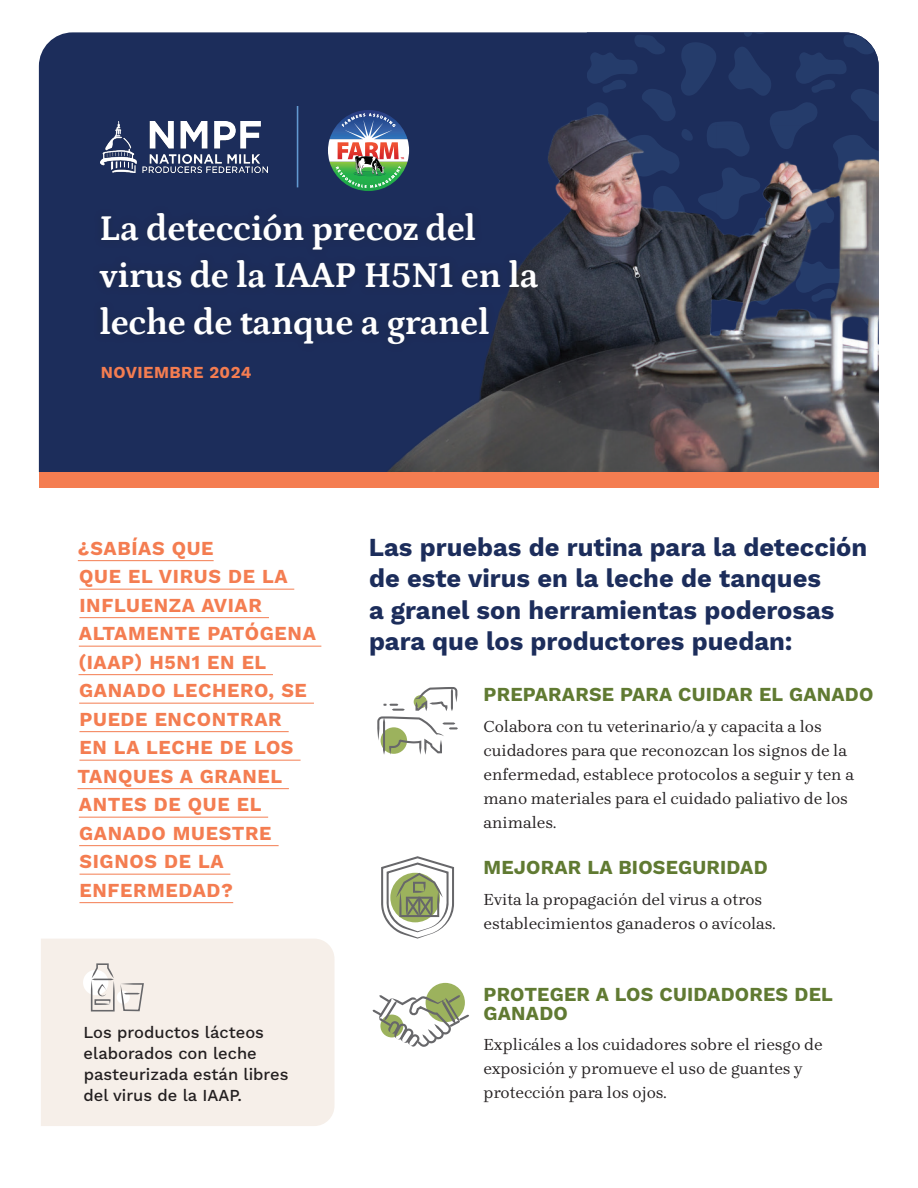
<style>
.page{position:relative;width:918px;height:1188px;background:#fff}
.page>*{position:absolute;margin:0;border:0;box-sizing:border-box;transform-origin:0 0}
.H1__Intro{font:700 36px/47.1px "Petrona";letter-spacing:-.01em;color:#fff}
.B1{font:25.5px/31.5px "Work Sans";color:#1c2d5b}
.Call_out{font:19.5px/28.5px "Work Sans";letter-spacing:.035em;color:#f47d51}
.B1-2{font:19.5px/18.5px "Work Sans";letter-spacing:.01em;color:#607a32}
.B1-3{font:16.5px/24px "Brygada 1918";letter-spacing:-.005em;color:#231f20}
.t1{font:16.5px/21px "Work Sans";color:#231f20}
.B1-4{font:16.5px "Work Sans";letter-spacing:.03em;color:#f47d51}
</style>
<div class="page">
<div style="left:39px;top:32px;width:548px;height:440px;background:#1c2d5b"></div>
<div style="left:587px;top:32px;width:292px;height:393px;background:linear-gradient(to right,#1b2e5e,#273965)"></div>
<hr style="left:78px;top:560px;width:136px;height:1px;background:#f47d51">
<hr style="left:79px;top:589px;width:215px;height:1px;background:#f47d51">
<hr style="left:79px;top:617px;width:190px;height:1px;background:#f47d51">
<hr style="left:79px;top:646px;width:242px;height:1px;background:#f47d51">
<hr style="left:79px;top:674px;width:194px;height:1px;background:#f47d51">
<hr style="left:79px;top:703px;width:235px;height:1px;background:#f47d51">
<hr style="left:79px;top:731px;width:210px;height:1px;background:#f47d51">
<hr style="left:79px;top:760px;width:222px;height:1px;background:#f47d51">
<hr style="left:77px;top:788px;width:212px;height:1px;background:#f47d51">
<hr style="left:79px;top:817px;width:189px;height:1px;background:#f47d51">
<hr style="left:79px;top:845px;width:200px;height:1px;background:#f47d51">
<hr style="left:80px;top:874px;width:150px;height:1px;background:#f47d51">
<hr style="left:79px;top:902px;width:154px;height:1px;background:#f47d51">
<img style="left:381px;top:106px;width:498px;height:366px">
<img style="left:328px;top:110px;width:81px;height:81px">
<hr style="left:297px;top:106px;width:1px;height:81px;background:#6299d1">
<img style="left:101px;top:121px;width:166px;height:51px">
<div style="left:39px;top:472px;width:840px;height:15px;background:#f47d51"></div>
<svg style="left:377px;top:687px;width:81px;height:68px"></svg>
<svg style="left:381px;top:856px;width:73px;height:83px"></svg>
<div style="left:425px;top:983px;width:40px;height:39px;background:#9cb25d;border-radius:50%"></div>
<svg style="left:373px;top:995px;width:96px;height:52px"></svg>
<div style="left:41px;top:939px;width:294px;height:187px;background:#f6efe9"></div>
<div style="left:83px;top:970px;width:25px;height:25px;background:#fff;border-radius:50%"></div>
<div style="left:117px;top:991px;width:13px;height:13px;background:#fff;border-radius:50%"></div>
<svg style="left:91px;top:963px;width:24px;height:49px"></svg>
<svg style="left:121px;top:983px;width:23px;height:28px"></svg>
<div style="left:91px;top:205px;width:455px;height:148px;background:#231f20;opacity:.3"></div>
<p class="H1__Intro" style="left:100px;top:202px;width:440px">La detección precoz del virus de la IAAP H5N1 en la leche de tanque a granel</p>
<p class="B1-4" style="left:101px;top:360px;width:152px">NOVIEMBRE 2024</p>
<p class="Call_out" style="left:78px;top:533px;width:137px">¿SABÍAS QUE</p>
<p class="Call_out" style="left:77px;top:561px;width:240px">QUE EL VIRUS DE LA<br>INFLUENZA AVIAR<br>ALTAMENTE PATÓGENA (IAAP) H5N1 EN EL<br>GANADO LECHERO, SE<br>PUEDE ENCONTRAR<br>EN LA LECHE DE LOS<br>TANQUES A GRANEL<br>ANTES DE QUE EL<br>GANADO MUESTRE<br>SIGNOS DE LA<br>ENFERMEDAD?</p>
<h2 class="t1" style="left:84px;top:1021px;width:206px">Los productos lácteos elaborados con leche pasteurizada están libres del virus de la IAAP.</h2>
<p class="B1" style="left:369px;top:530px;width:500px">Las pruebas de rutina para la detección de este virus en la leche de tanques<br>a granel son herramientas poderosas para que los productores puedan:</p>
<p class="B1-2" style="left:484px;top:685px;width:391px">PREPARARSE PARA CUIDAR EL GANADO</p>
<p class="B1-3" style="left:484px;top:715px;width:372px">Colabora con tu veterinario/a y capacita a los cuidadores para que reconozcan los signos de la enfermedad, establece protocolos a seguir y ten a mano materiales para el cuidado paliativo de los animales.</p>
<p class="B1-2" style="left:484px;top:858px;width:286px">MEJORAR LA BIOSEGURIDAD</p>
<p class="B1-3" style="left:484px;top:888px;width:294px">Evita la propagación del virus a otros establecimientos ganaderos o avícolas.</p>
<p class="B1-2" style="left:484px;top:984px;width:351px">PROTEGER A LOS CUIDADORES DEL<br>GANADO</p>
<p class="B1-3" style="left:484px;top:1033px;width:341px">Explicáles a los cuidadores sobre el riesgo de exposición y promueve el uso de guantes y protección para los ojos.</p>
</div>
